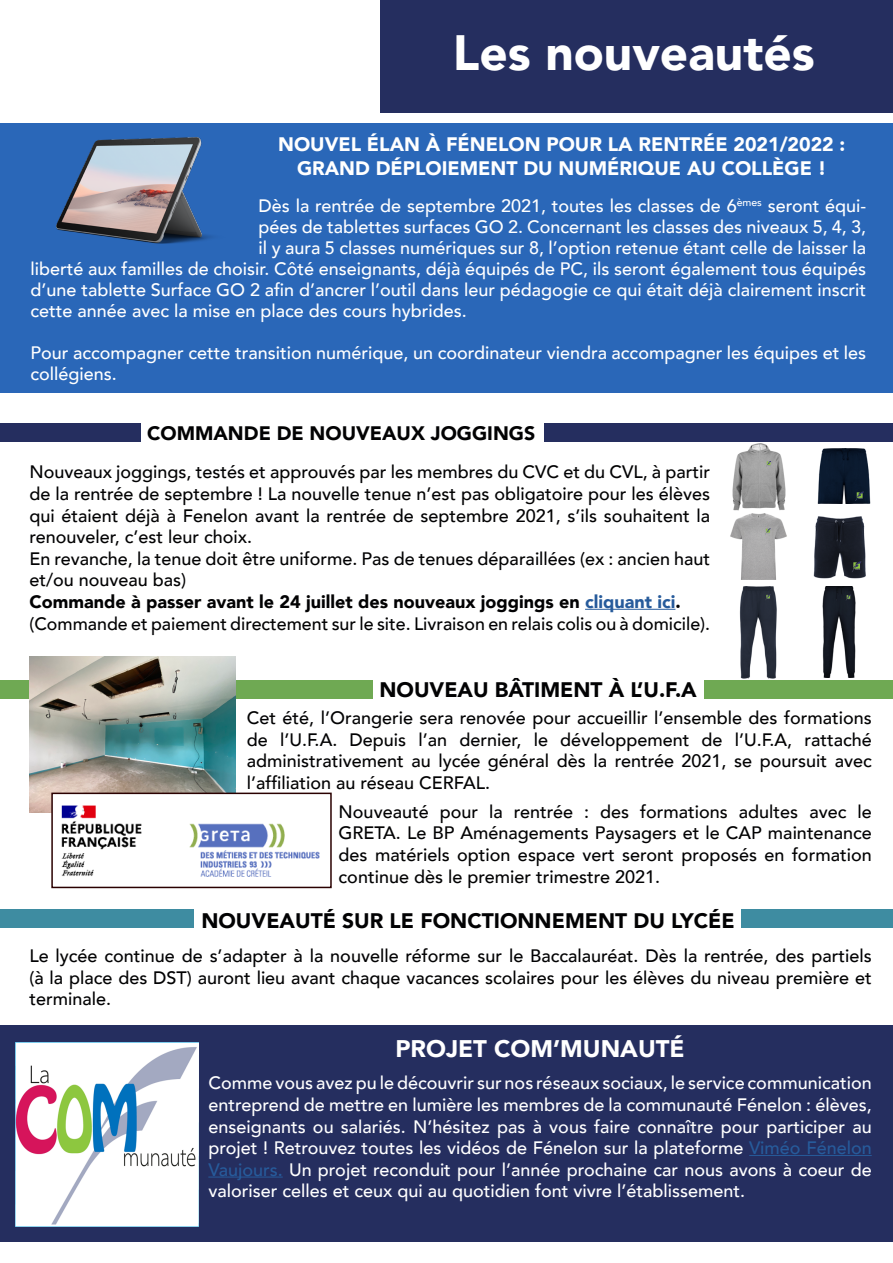
<style>
.page{position:relative;width:893px;height:1263px;background:#fff}
.page>*{position:absolute;margin:0;border:0;box-sizing:border-box;transform-origin:0 0}
.t1{font:900 49.5px "Avenir";color:#fff}
.t2{font:900 24px "Avenir";color:#fff}
.t3{font:900 21px "Avenir";color:#020203}
.t4{font:900 19.5px/23.4px "Avenir";color:#fff;text-align:center}
.t5{font:900 19.5px "Avenir";color:#020203}
.t6{font:500 18px/21.6px "Avenir";color:#020203;text-align:justify}
.t7{font:500 18px/21.6px "Avenir";color:#fff}
.s1{font-weight:900}
.s2{font-weight:900;color:#275b9b}
.s3{color:#275b9b}
</style>
<div class="page">
<div style="left:0;top:910px;width:194px;height:18px;background:#3e8ca1"></div>
<div style="left:0;top:680px;width:372px;height:19px;background:#6fa953"></div>
<div style="left:380px;top:0;width:513px;height:112px;background:#252e5f"></div>
<div style="left:544px;top:423px;width:349px;height:19px;background:#252e5f"></div>
<div style="left:0;top:423px;width:140px;height:19px;background:#252e5f"></div>
<div style="left:0;top:123px;width:893px;height:269px;background:#2a67b8"></div>
<img style="left:29px;top:656px;width:206px;height:157px">
<div style="left:704px;top:680px;width:189px;height:19px;background:#6fa953"></div>
<img style="left:56px;top:138px;width:156px;height:106px">
<div style="left:741px;top:910px;width:152px;height:18px;background:#3e8ca1"></div>
<img style="left:54px;top:796px;width:266px;height:81px">
<div style="left:51px;top:793px;width:281px;height:95px;border:2px solid #2a0000"></div>
<hr style="left:585px;top:609px;width:90px;height:1px;background:#275b9b">
<div style="left:0;top:1025px;width:893px;height:217px;background:#252e5f"></div>
<img style="left:739px;top:587px;width:38px;height:91px">
<img style="left:732px;top:444px;width:54px;height:67px">
<img style="left:730px;top:514px;width:57px;height:66px">
<img style="left:822px;top:587px;width:34px;height:90px">
<img style="left:817px;top:448px;width:54px;height:55px">
<img style="left:813px;top:516px;width:53px;height:62px">
<img style="left:15px;top:1042px;width:184px;height:184px">
<hr style="left:749px;top:1155px;width:123px;height:1px;background:#275b9b">
<hr style="left:208px;top:1176px;width:75px;height:1px;background:#275b9b">
<h1 class="t1" style="left:453px;top:11px;width:363px">Les nouveautés</h1>
<p class="t4" style="left:278px;top:132px;width:569px">NOUVEL ÉLAN À FÉNELON POUR LA RENTRÉE 2021/2022 :<br>GRAND DÉPLOIEMENT DU NUMÉRIQUE AU COLLÈGE !</p>
<p class="t7" style="left:259px;top:194px;width:609px">Dès la rentrée de septembre 2021, toutes les classes de 6<sup>èmes</sup> seront équi-</p>
<p class="t7" style="left:259px;top:215px;width:609px">pées de tablettes surfaces GO 2. Concernant les classes des niveaux 5, 4, 3,</p>
<p class="t7" style="left:259px;top:236px;width:609px">il y aura 5 classes numériques sur 8, l’option retenue étant celle de laisser la</p>
<p class="t7" style="left:31px;top:257px;width:837px">liberté aux familles de choisir. Côté enseignants, déjà équipés de PC, ils seront également tous équipés</p>
<p class="t7" style="left:31px;top:278px;width:837px">d’une tablette Surface GO 2 afin d’ancrer l’outil dans leur pédagogie ce qui était déjà clairement inscrit</p>
<p class="t7" style="left:31px;top:299px;width:438px">cette année avec la mise en place des cours hybrides.</p>
<p class="t7" style="left:31px;top:341px;width:837px;line-height:21px">Pour accompagner cette transition numérique, un coordinateur viendra accompagner les équipes et les collégiens.</p>
<p class="t5" style="left:147px;top:416px;width:390px">COMMANDE DE NOUVEAUX JOGGINGS</p>
<p class="t6" style="left:29px;top:460px;width:682px;text-align:left">Nouveaux joggings, testés et approuvés par les membres du CVC et du CVL, à partir de la rentrée de septembre ! La nouvelle tenue n’est pas obligatoire pour les élèves qui étaient déjà à Fenelon avant la rentrée de septembre 2021, s’ils souhaitent la renouveler, c’est leur choix.<br>En revanche, la tenue doit être uniforme. Pas de tenues déparaillées (ex : ancien haut et/ou nouveau bas)<br><span class="s1">Commande à passer avant le 24 juillet des nouveaux joggings en</span> <span class="s2">cliquant ici</span><span class="s1">. </span>(Commande et paiement directement sur le site. Livraison en relais colis ou à domicile).</p>
<p class="t3" style="left:379px;top:672px;width:319px">NOUVEAU BÂTIMENT À L’U.F.A</p>
<p class="t6" style="left:247px;top:706px;width:626px">Cet été, l’Orangerie sera renovée pour accueillir l’ensemble des formations de l’U.F.A. Depuis l’an dernier, le développement de l’U.F.A, rattaché administrativement au lycée général dès la rentrée 2021, se poursuit avec l’affiliation au réseau CERFAL.</p>
<p class="t6" style="left:339px;top:800px;width:535px">Nouveauté pour la rentrée : des formations adultes avec le GRETA. Le BP Aménagements Paysagers et le CAP maintenance des matériels option espace vert seront proposés en formation continue dès le premier trimestre 2021.</p>
<p class="t3" style="left:201px;top:902px;width:535px">NOUVEAUTÉ SUR LE FONCTIONNEMENT DU LYCÉE</p>
<p class="t6" style="left:29px;top:944px;width:844px">Le lycée continue de s’adapter à la nouvelle réforme sur le Baccalauréat. Dès la rentrée, des partiels (à la place des DST) auront lieu avant chaque vacances scolaires pour les élèves du niveau première et terminale.</p>
<h2 class="t2" style="left:395px;top:1028px;width:291px">PROJET COM’MUNAUTÉ</h2>
<p class="t7" style="left:208px;top:1071px;width:665px;text-align:justify">Comme vous avez pu le découvrir sur nos réseaux sociaux, le service communication entreprend de mettre en lumière les membres de la communauté Fénelon : élèves, enseignants ou salariés. N’hésitez pas à vous faire connaître pour participer au projet ! Retrouvez toutes les vidéos de Fénelon sur la plateforme <span class="s3">Viméo Fénelon Vaujours.</span> Un projet reconduit pour l’année prochaine car nous avons à coeur de valoriser celles et ceux qui au quotidien font vivre l’établissement.</p>
</div>
